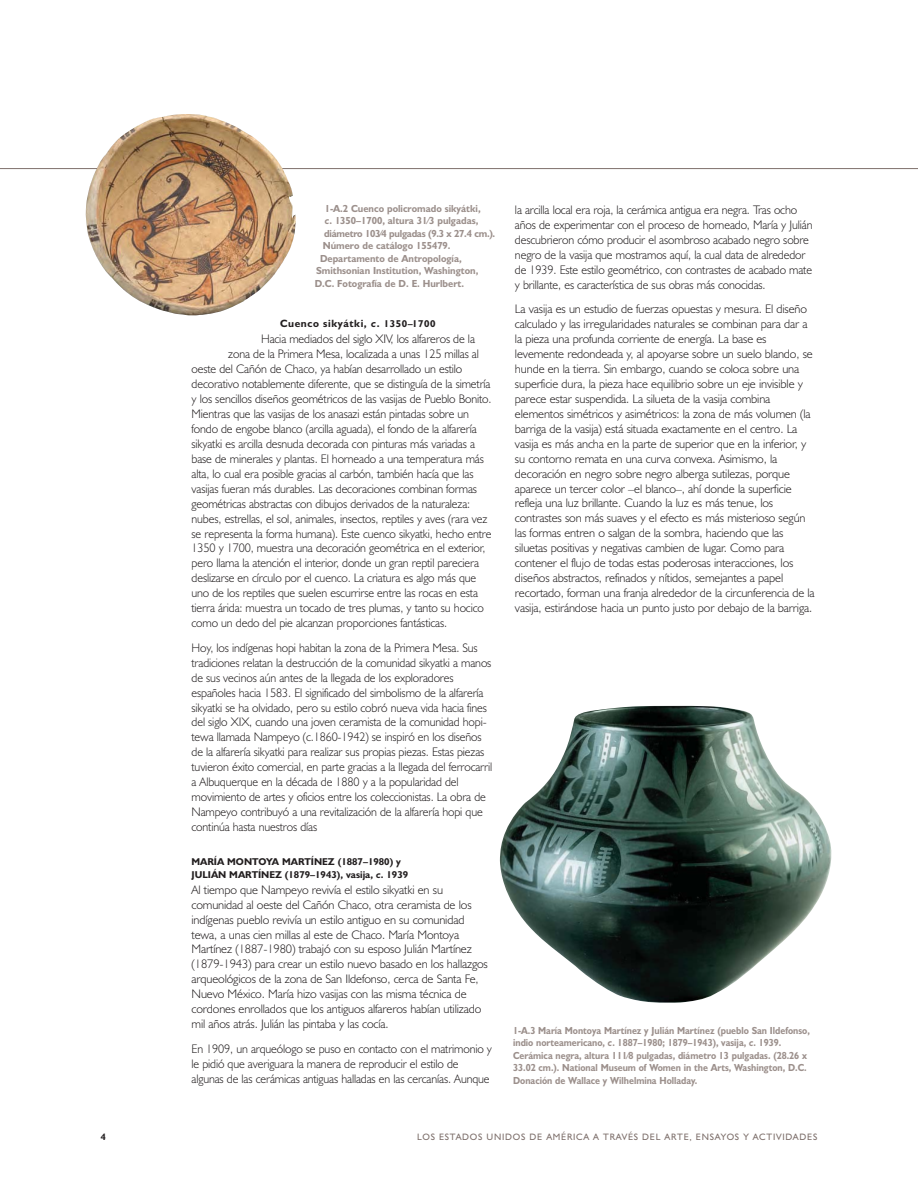
<style>
.page{position:relative;width:918px;height:1188px;background:#fff}
.page>*{position:absolute;margin:0;border:0;box-sizing:border-box;transform-origin:0 0}
.t1{font:300 12.45px/15px "Humanist 521 BT";letter-spacing:-.01em;color:#231f20}
.t2{font:700 10.5px "Humanist 521 BT";letter-spacing:.055em;color:#231f20}
.t3{font:700 10.2px/12.5px "Humanist 521 BT";color:#9c908c;scale:.9 1}
.t4{font:700 10.2px/12.5px "Humanist 521 BT";color:#9c908c;scale:.95 1}
.t5{font:700 9.9px/12.5px "Humanist 521 BT";color:#231f20}
.t6{font:9.3px "Humanist 521 BT";letter-spacing:.08em;color:#7e706c}
.t7{font:700 9.3px "Humanist 521 BT";color:#231f20}
.s1{font-style:italic}
.s2{font-size:9.9px}
</style>
<div class="page">
<hr style="left:0;top:168px;width:918px;height:1px;background:#7e706c">
<img style="left:86px;top:114px;width:210px;height:201px">
<img style="left:499px;top:705px;width:333px;height:298px">
<p class="t4" style="left:325px;top:204px;width:166px">1-A.2 Cuenco policromado sikyátki,</p>
<p class="t4" style="left:323px;top:216px;width:183px"><span class="s1">c</span>. 1350–1700, altura 31⁄3 pulgadas, diámetro 103⁄4 pulgadas (9.3 x 27.4 cm.).<br>Número de catálogo 155479.</p>
<p class="t4" style="left:316px;top:253px;width:172px;text-indent:4px">Departamento de Antropología,<br>Smithsonian Institution, Washington,</p>
<p class="t4" style="left:315px;top:278px;width:159px">D.C. Fotografía de D. E. Hurlbert.</p>
<p class="t2" style="left:280px;top:320px;width:157px">Cuenco sikyátki, <span class="s1">c</span>. <span class="s2">1350–1700</span></p>
<p class="t1" style="left:261px;top:333px;width:215px">Hacia mediados del siglo XIV, los alfareros de la</p>
<p class="t1" style="left:192px;top:348px;width:302px;text-indent:37px">zona de la Primera Mesa, localizada a unas 125 millas al oeste del Cañón de Chaco, ya habían desarrollado un estilo decorativo notablemente diferente, que se distinguía de la simetría y los sencillos diseños geométricos de las vasijas de Pueblo Bonito.<br>Mientras que las vasijas de los anasazi están pintadas sobre un fondo de engobe blanco (arcilla aguada), el fondo de la alfarería sikyatki es arcilla desnuda decorada con pinturas más variadas a base de minerales y plantas. El horneado a una temperatura más alta, lo cual era posible gracias al carbón, también hacía que las vasijas fueran más durables. Las decoraciones combinan formas geométricas abstractas con dibujos derivados de la naturaleza: nubes, estrellas, el sol, animales, insectos, reptiles y aves (rara vez se representa la forma humana). Este cuenco sikyatki, hecho entre 1350 y 1700, muestra una decoración geométrica en el exterior, pero llama la atención el interior, donde un gran reptil pareciera deslizarse en círculo por el cuenco. La criatura es algo más que uno de los reptiles que suelen escurrirse entre las rocas en esta tierra árida: muestra un tocado de tres plumas, y tanto su hocico como un dedo del pie alcanzan proporciones fantásticas.</p>
<p class="t1" style="left:192px;top:641px;width:302px">Hoy, los indígenas hopi habitan la zona de la Primera Mesa. Sus tradiciones relatan la destrucción de la comunidad sikyatki a manos de sus vecinos aún antes de la llegada de los exploradores españoles hacia 1583. El significado del simbolismo de la alfarería sikyatki se ha olvidado, pero su estilo cobró nueva vida hacia fines del siglo XIX, cuando una joven ceramista de la comunidad hopi&shy;tewa llamada Nampeyo (c.1860-1942) se inspiró en los diseños de la alfarería sikyatki para realizar sus propias piezas. Estas piezas tuvieron éxito comercial, en parte gracias a la llegada del ferrocarril a Albuquerque en la década de 1880 y a la popularidad del movimiento de artes y oficios entre los coleccionistas. La obra de Nampeyo contribuyó a una revitalización de la alfarería hopi que continúa hasta nuestros días</p>
<p class="t5" style="left:192px;top:857px;width:218px">MARÍA MONTOYA MARTÍNEZ (1887–1980) y<br>JULIÁN MARTÍNEZ (1879–1943), vasija, <span class="s1">c</span>. 1939</p>
<p class="t1" style="left:192px;top:883px;width:298px">Al tiempo que Nampeyo revivía el estilo sikyatki en su comunidad al oeste del Cañón Chaco, otra ceramista de los indígenas pueblo revivía un estilo antiguo en su comunidad tewa, a unas cien millas al este de Chaco. María Montoya Martínez (1887-1980) trabajó con su esposo Julián Martínez (1879-1943) para crear un estilo nuevo basado en los hallazgos arqueológicos de la zona de San Ildefonso, cerca de Santa Fe, Nuevo México. María hizo vasijas con las misma técnica de cordones enrollados que los antiguos alfareros habían utilizado mil años atrás. Julián las pintaba y las cocía.</p>
<p class="t1" style="left:192px;top:1043px;width:302px">En 1909, un arqueólogo se puso en contacto con el matrimonio y le pidió que averiguara la manera de reproducir el estilo de algunas de las cerámicas antiguas halladas en las cercanías. Aunque</p>
<p class="t1" style="left:515px;top:204px;width:299px">la arcilla local era roja, la cerámica antigua era negra. Tras ocho años de experimentar con el proceso de horneado, María y Julián descubrieron cómo producir el asombroso acabado negro sobre negro de la vasija que mostramos aquí, la cual data de alrededor de 1939. Este estilo geométrico, con contrastes de acabado mate y brillante, es característica de sus obras más conocidas.</p>
<p class="t1" style="left:515px;top:303px;width:301px">La vasija es un estudio de fuerzas opuestas y mesura. El diseño calculado y las irregularidades naturales se combinan para dar a la pieza una profunda corriente de energía. La base es levemente redondeada y, al apoyarse sobre un suelo blando, se hunde en la tierra. Sin embargo, cuando se coloca sobre una superficie dura, la pieza hace equilibrio sobre un eje invisible y parece estar suspendida. La silueta de la vasija combina elementos simétricos y asimétricos: la zona de más volumen (la barriga de la vasija) está situada exactamente en el centro. La vasija es más ancha en la parte de superior que en la inferior, y su contorno remata en una curva convexa. Asimismo, la decoración en negro sobre negro alberga sutilezas, porque aparece un tercer color –el blanco–, ahí donde la superficie refleja una luz brillante. Cuando la luz es más tenue, los contrastes son más suaves y el efecto es más misterioso según las formas entren o salgan de la sombra, haciendo que las siluetas positivas y negativas cambien de lugar. Como para contener el flujo de todas estas poderosas interacciones, los diseños abstractos, refinados y nítidos, semejantes a papel recortado, forman una franja alrededor de la circunferencia de la vasija, estirándose hacia un punto justo por debajo de la barriga.</p>
<p class="t3" style="left:513px;top:1025px;width:331px">1-A.3 María Montoya Martínez y Julián Martínez (pueblo San Ildefonso, indio norteamericano, <span class="s1">c</span>. 1887–1980; 1879–1943), vasija, <span class="s1">c</span>. 1939.<br>Cerámica negra, altura 111⁄8 pulgadas, diámetro 13 pulgadas. (28.26 x</p>
<p class="t3" style="left:513px;top:1063px;width:328px">33.02 cm.). National Museum of Women in the Arts, Washington, D.C.<br>Donación de Wallace y Wilhelmina Holladay.</p>
<p class="t7" style="left:101px;top:1134px;width:7px">4</p>
<p class="t6" style="left:417px;top:1134px;width:402px">LOS ESTADOS UNIDOS DE AMÉRICA A TRAVÉS DEL ARTE, ENSAYOS Y ACTIVIDADES</p>
</div>
